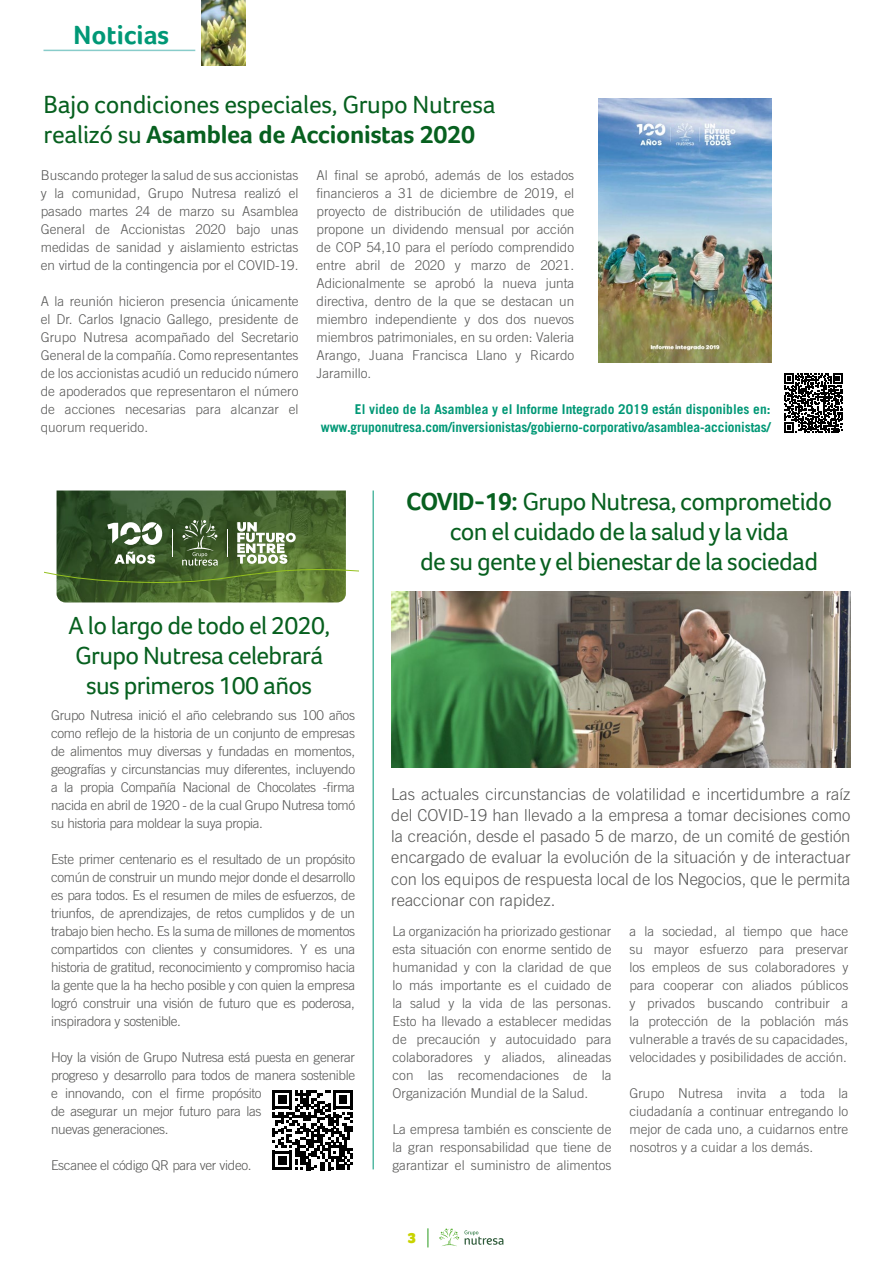
<style>
.page{position:relative;width:893px;height:1263px;background:#fff}
.page>*{position:absolute;margin:0;border:0;box-sizing:border-box;transform-origin:0 0}
.t1{font:700 27px "Foco";color:#009876}
.t2{font:25.5px/30px "Foco";letter-spacing:-.025em;color:#07601f;text-align:center}
.t3{font:300 16.5px/21px "Trade Gothic";color:#575756;text-align:justify}
.t4{font:900 15px "Foco";color:#c8d300}
.t5{font:300 13.5px/18px "Trade Gothic";color:#575756;text-align:justify}
.t6{font:300 13.5px/18px "Trade Gothic";letter-spacing:-.025em;color:#575756}
.t7{font:700 13.5px/18px "Trade Gothic";letter-spacing:-.01em;color:#009876;text-align:right}
.s1{font-weight:700}
</style>
<div class="page">
<svg style="left:439px;top:1228px;width:64px;height:18px"></svg>
<svg style="left:427px;top:1228px;width:1px;height:19px"></svg>
<img style="left:202px;top:0;width:44px;height:66px">
<hr style="left:373px;top:490px;width:1px;height:679px;background:#009876">
<img style="left:598px;top:99px;width:174px;height:263px">
<hr style="left:43px;top:50px;width:152px;height:1px;background:#88ccca">
<img style="left:57px;top:490px;width:289px;height:112px">
<svg style="left:44px;top:510px;width:314px;height:78px;background:#627a4e"></svg>
<img style="left:391px;top:591px;width:459px;height:176px">
<svg style="left:784px;top:373px;width:59px;height:59px"></svg>
<svg style="left:273px;top:1090px;width:80px;height:80px"></svg>
<h1 class="t1" style="left:74px;top:23px;width:97px">Noticias</h1>
<h2 class="t2" style="left:43px;top:91px;width:454px;text-align:left">Bajo condiciones especiales, Grupo Nutresa realizó su <span class="s1">Asamblea de Accionistas 2020</span></h2>
<p class="t5" style="left:41px;top:167px;width:259px">Buscando proteger la salud de sus accionistas y la comunidad, Grupo Nutresa realizó el pasado martes 24 de marzo su Asamblea General de Accionistas 2020 bajo unas medidas de sanidad y aislamiento estrictas en virtud de la contingencia por el COVID-19.</p>
<p class="t5" style="left:41px;top:293px;width:259px">A la reunión hicieron presencia únicamente el Dr. Carlos Ignacio Gallego, presidente de Grupo Nutresa acompañado del Secretario General de la compañía. Como representantes de los accionistas acudió un reducido número de apoderados que representaron el número de acciones necesarias para alcanzar el quorum requerido.</p>
<p class="t5" style="left:317px;top:167px;width:259px">Al final se aprobó, además de los estados financieros a 31 de diciembre de 2019, el proyecto de distribución de utilidades que propone un dividendo mensual por acción de COP 54,10 para el período comprendido entre abril de 2020 y marzo de 2021.<br>Adicionalmente se aprobó la nueva junta directiva, dentro de la que se destacan un miembro independiente y dos dos nuevos miembros patrimoniales, en su orden: Valeria Arango, Juana Francisca Llano y Ricardo Jaramillo.</p>
<p class="t7" style="left:321px;top:401px;width:451px">El video de la Asamblea y el Informe Integrado 2019 están disponibles en: www.gruponutresa.com/inversionistas/gobierno-corporativo/asamblea-accionistas/</p>
<h2 class="t2" style="left:68px;top:612px;width:264px">A lo largo de todo el 2020,<br>Grupo Nutresa celebrará sus primeros 100 años</h2>
<p class="t5" style="left:51px;top:707px;width:305px">Grupo Nutresa inició el año celebrando sus 100 años como reflejo de la historia de un conjunto de empresas de alimentos muy diversas y fundadas en momentos, geografías y circunstancias muy diferentes, incluyendo a la propia Compañía Nacional de Chocolates -firma nacida en abril de 1920 - de la cual Grupo Nutresa tomó su historia para moldear la suya propia.</p>
<p class="t5" style="left:51px;top:851px;width:305px">Este primer centenario es el resultado de un propósito común de construir un mundo mejor donde el desarrollo es para todos. Es el resumen de miles de esfuerzos, de triunfos, de aprendizajes, de retos cumplidos y de un trabajo bien hecho. Es la suma de millones de momentos compartidos con clientes y consumidores. Y es una historia de gratitud, reconocimiento y compromiso hacia la gente que la ha hecho posible y con quien la empresa logró construir una visión de futuro que es poderosa, inspiradora y sostenible.</p>
<p class="t6" style="left:51px;top:1049px;width:305px">Hoy la visión de Grupo Nutresa está puesta en generar progreso y desarrollo para todos de manera sostenible e innovando, con el firme propósito<br>de asegurar un mejor futuro para las<br>nuevas generaciones.</p>
<p class="t6" style="left:51px;top:1157px;width:202px">Escanee el código QR para ver video.</p>
<h2 class="t2" style="left:406px;top:488px;width:427px"><span class="s1">COVID-19:</span> Grupo Nutresa, comprometido con el cuidado de la salud y la vida<br>de su gente y el bienestar de la sociedad</h2>
<p class="t3" style="left:391px;top:785px;width:461px">Las actuales circunstancias de volatilidad e incertidumbre a raíz del COVID-19 han llevado a la empresa a tomar decisiones como la creación, desde el pasado 5 de marzo, de un comité de gestión encargado de evaluar la evolución de la situación y de interactuar con los equipos de respuesta local de los Negocios, que le permita reaccionar con rapidez.</p>
<p class="t5" style="left:393px;top:923px;width:220px">La organización ha priorizado gestionar esta situación con enorme sentido de humanidad y con la claridad de que lo más importante es el cuidado de la salud y la vida de las personas.<br>Esto ha llevado a establecer medidas de precaución y autocuidado para colaboradores y aliados, alineadas con las recomendaciones de la Organización Mundial de la Salud.</p>
<p class="t5" style="left:393px;top:1121px;width:220px">La empresa también es consciente de la gran responsabilidad que tiene de garantizar el suministro de alimentos</p>
<p class="t5" style="left:629px;top:923px;width:220px">a la sociedad, al tiempo que hace su mayor esfuerzo para preservar los empleos de sus colaboradores y para cooperar con aliados públicos y privados buscando contribuir a la protección de la población más vulnerable a través de su capacidades, velocidades y posibilidades de acción.</p>
<p class="t5" style="left:629px;top:1085px;width:220px">Grupo Nutresa invita a toda la ciudadanía a continuar entregando lo mejor de cada uno, a cuidarnos entre nosotros y a cuidar a los demás.</p>
<p class="t4" style="left:408px;top:1228px;width:10px">3</p>
</div>
